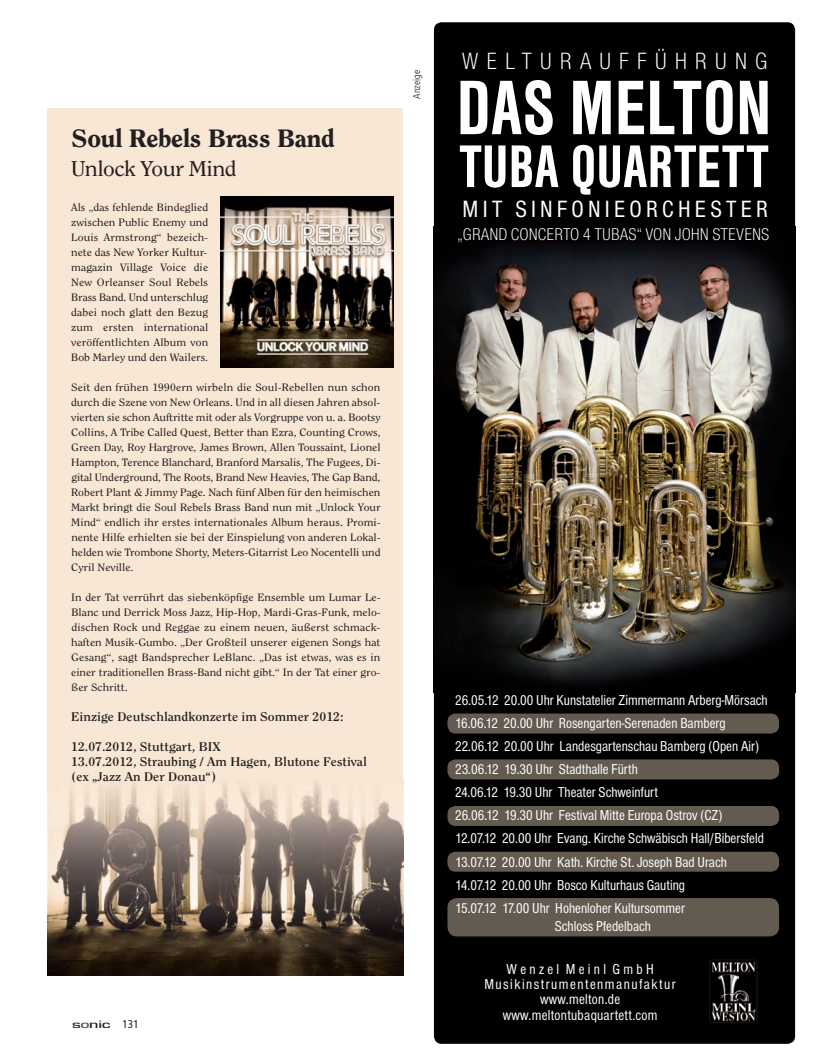
<style>
.page{position:relative;width:815px;height:1064px;background:#fff}
.page>*{position:absolute;margin:0;border:0;box-sizing:border-box;transform-origin:0 0}
.t1{font:700 condensed 80px "Sans";color:#fff}
.t2{font:700 condensed 62.38px "Sans";color:#fff}
.t3{font:800 25px "Clearface Std";letter-spacing:-.025em;color:#231f20;scale:1.1 1}
.t4{font:condensed 24.38px "Sans";letter-spacing:.175em;color:#fff}
.t5{font:300 condensed 24.38px "Sans";letter-spacing:.32em;color:#fff}
.t6{font:21.25px "Clearface Std";letter-spacing:-.025em;color:#231f20;scale:1.1 1}
.t7{font:300 condensed 17.62px "Sans";color:#fff}
.t8{font:condensed 14.88px/23px "Sans";color:#fff}
.t9{font:condensed 14.88px/14.9px "Sans";letter-spacing:.1em;color:#fff;text-align:center}
.t10{font:condensed 14.88px "Sans";letter-spacing:.02em;color:#fff}
.t11{font:700 12.5px/15px "Clearface Std";color:#231f20;scale:1.1 1}
.t12{font:500 11.25px "Eurostile T";letter-spacing:-.02em;color:#231f20;scale:1.6 1}
.t13{font:10.62px/15px "Clearface Std";color:#231f20;text-align:justify;scale:1.1 1}
.t14{font:300 condensed 10px "Frutiger LT Std";letter-spacing:-.005em;color:#231f20}
.s1{color:#4f515f}
.s2{font-family:"Frutiger LT Std";font-weight:400;font-stretch:condensed}
</style>
<div class="page">
<div style="left:48px;top:108px;width:355px;height:691px;background:#f8e7d5"></div>
<img style="left:48px;top:962px;width:355px;height:13px">
<img style="left:403px;top:778px;width:1px;height:184px">
<img style="left:48px;top:783px;width:355px;height:179px">
<img style="left:220px;top:196px;width:174px;height:171px">
<div style="left:434px;top:22px;width:361px;height:1022px;background:#000;border-radius:8px"></div>
<img style="left:433px;top:227px;width:362px;height:465px">
<div style="left:447px;top:713px;width:332px;height:20px;background:#635b50;border-radius:8px"></div>
<div style="left:447px;top:759px;width:332px;height:20px;background:#635b50;border-radius:8px"></div>
<div style="left:447px;top:806px;width:332px;height:20px;background:#635b50;border-radius:8px"></div>
<div style="left:447px;top:898px;width:332px;height:38px;background:#635b50;border-radius:10px"></div>
<div style="left:447px;top:852px;width:332px;height:19px;background:#635b50;border-radius:8px"></div>
<img style="left:709px;top:959px;width:31px;height:64px">
<img style="left:740px;top:959px;width:18px;height:64px">
<h3 class="t3" style="left:71px;top:128px;width:241px">Soul Rebels Brass Band</h3>
<h3 class="t6" style="left:71px;top:160px;width:152px">Unlock Your Mind</h3>
<p class="t13" style="left:71px;top:200px;width:126px">Als „das fehlende Bindeglied zwischen Public Enemy und Louis Armstrong“ bezeich&shy;nete das New Yorker Kultur&shy;magazin Village Voice die New Orleanser Soul Rebels Brass Band. Und unterschlug dabei noch glatt den Bezug zum ersten international veröffentlichten Album von Bob Marley und den Wailers.</p>
<p class="t13" style="left:71px;top:380px;width:283px">Seit den frühen 1990ern wirbeln die Soul-Rebellen nun schon durch die Szene von New Orleans. Und in all diesen Jahren absol&shy;vierten sie schon Auftritte mit oder als Vorgruppe von u. a. Bootsy Collins, A Tribe Called Quest, Better than Ezra, Counting Crows, Green Day, Roy Hargrove, James Brown, Allen Toussaint, Lionel Hampton, Terence Blanchard, Branford Marsalis, The Fugees, Di&shy;gital Underground, The Roots, Brand New Heavies, The Gap Band, Robert Plant &amp; Jimmy Page. Nach fünf Alben für den heimischen Markt bringt die Soul Rebels Brass Band nun mit „Unlock Your Mind“ endlich ihr erstes internationales Album heraus. Promi&shy;nente Hilfe erhielten sie bei der Einspielung von anderen Lokal&shy;helden wie Trombone Shorty, Meters-Gitarrist Leo Nocentelli und Cyril Neville.</p>
<p class="t13" style="left:71px;top:590px;width:283px">In der Tat verrührt das siebenköpfige Ensemble um Lumar Le - Blanc und Derrick Moss Jazz, Hip-Hop, Mardi-Gras-Funk, melo&shy;dischen Rock und Reggae zu einem neuen, äußerst schmack&shy;haften Musik-Gumbo. „Der Großteil unserer eigenen Songs hat Gesang“, sagt Bandsprecher LeBlanc. „Das ist etwas, was es in einer traditionellen Brass-Band nicht gibt.“ In der Tat einer gro&shy;ßer Schritt.</p>
<p class="t11" style="left:71px;top:710px;width:249px">Einzige Deutschlandkonzerte im Sommer 2012:</p>
<p class="t11" style="left:71px;top:740px;width:270px">12.07.2012, Stuttgart, BIX<br>13.07.2012, Straubing / Am Hagen, Blutone Festival (ex „Jazz An Der Donau“)</p>
<p class="t14" style="left:413px;top:99px;width:30px;rotate:-90deg">Anzeige</p>
<p class="t12" style="left:72px;top:1017px;width:43px">s<span class="s1">o</span>nic <span class="s2">131</span></p>
<h3 class="t5" style="left:462px;top:53px;width:307px">WELTURAUFFÜHRUNG</h3>
<h1 class="t1" style="left:457px;top:81px;width:317px">DAS MELTON</h1>
<h2 class="t2" style="left:460px;top:145px;width:311px">TUBA QUARTETT</h2>
<h3 class="t4" style="left:463px;top:201px;width:307px">MIT SINFONIEORCHESTER</h3>
<h3 class="t7" style="left:458px;top:228px;width:313px">„GRAND CONCERTO 4 TUBAS“ VON JOHN STEVENS</h3>
<p class="t8" style="left:455px;top:690px;width:314px">26.05.12 20.00 Uhr Kunstatelier Zimmermann Arberg-Mörsach 16.06.12 20.00 Uhr Rosengarten-Serenaden Bamberg 22.06.12 20.00 Uhr Landesgartenschau Bamberg (Open Air)<br>23.06.12 19.30 Uhr Stadthalle Fürth<br>24.06.12 19.30 Uhr Theater Schweinfurt<br>26.06.12 19.30 Uhr Festival Mitte Europa Ostrov (CZ)<br>12.07.12 20.00 Uhr Evang. Kirche Schwäbisch Hall/Bibersfeld 13.07.12 20.00 Uhr Kath. Kirche St. Joseph Bad Urach 14.07.12 20.00 Uhr Bosco Kulturhaus Gauting<br>15.07.12 17.00 Uhr Hohenloher Kultursommer</p>
<h3 class="t8" style="left:555px;top:915px;width:98px">Schloss Pfedelbach</h3>
<h3 class="t9" style="left:484px;top:962px;width:193px">W e n z e l M e i n l G m b H<br>Musikinstrumentenmanufaktur www.melton.de</h3>
<h3 class="t10" style="left:503px;top:1010px;width:156px">www.meltontubaquartett.com</h3>
</div>
